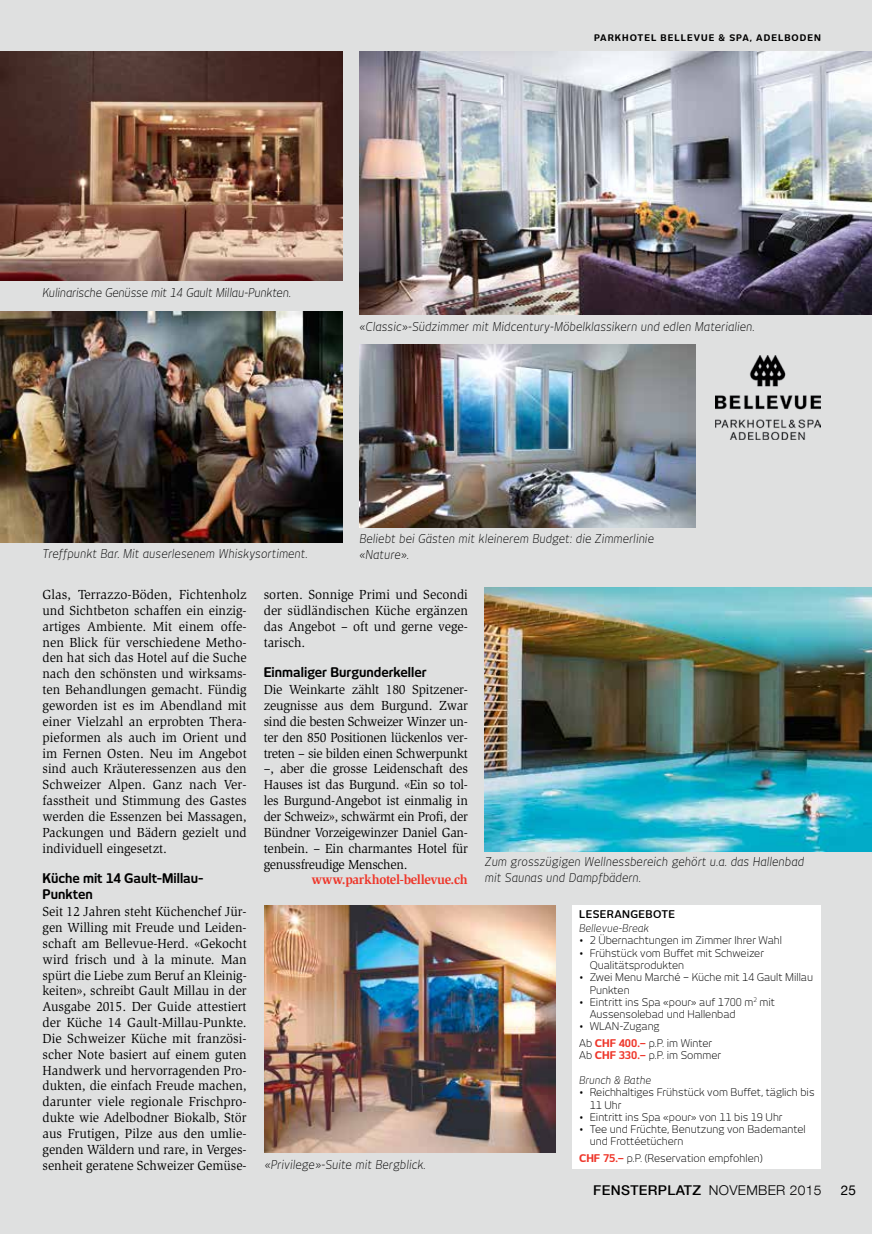
<style>
.page{position:relative;width:872px;height:1234px;background:#fff}
.page>*{position:absolute;margin:0;border:0;box-sizing:border-box;transform-origin:0 0}
.t1{font:13.5px/15.9px "Slimbach Std";color:#000;text-align:justify}
.t2{font:13.5px/15.9px "Slimbach Std";color:#000;text-align:justify;scale:.96 1}
.t3{font:700 13.5px "Slimbach Std";letter-spacing:-.025em;color:#ee362a;scale:.96 1}
.t4{font:500 13.5px "Helvetica Neue LT Com";letter-spacing:.025em;color:#000}
.t5{font:13.5px "Helvetica Neue LT Com";color:#000}
.t6{font:700 13.2px/15.9px "New June";color:#000;scale:.96 1}
.t7{font:italic 300 12px/15.9px "New June";letter-spacing:.01em;color:#000;scale:.96 1}
.t8{font:italic 300 12px "New June";letter-spacing:-.01em;color:#000;scale:.96 1}
.t9{font:300 10.5px/12.3px "New June";color:#000}
.t10{font:italic 300 10.5px "New June";color:#000}
.t11{font:600 10.5px "New June";letter-spacing:.035em;color:#000}
.t12{font:700 9px "New June";letter-spacing:.11em;color:#000}
.s1{font-weight:700;color:#ee362a}
.s2{font-weight:300}
</style>
<div class="page">
<div style="left:0;top:0;width:872px;height:1233px;background:#dfe0e0"></div>
<div style="left:573px;top:904px;width:248px;height:264px;background:#fff"></div>
<img style="left:0;top:311px;width:342px;height:231px">
<img style="left:359px;top:344px;width:336px;height:183px">
<img style="left:265px;top:905px;width:291px;height:247px">
<img style="left:359px;top:51px;width:513px;height:264px">
<img style="left:0;top:51px;width:342px;height:230px">
<img style="left:485px;top:587px;width:387px;height:263px">
<img style="left:715px;top:355px;width:106px;height:85px">
<p class="t12" style="left:594px;top:32px;width:228px">PARKHOTEL BELLEVUE &amp; SPA, ADELBODEN</p>
<p class="t8" style="left:43px;top:285px;width:260px">Kulinarische Genüsse mit 14 Gault Millau-Punkten.</p>
<p class="t7" style="left:359px;top:318px;width:413px">«Classic»-Südzimmer mit Midcentury-Möbelklassikern und edlen Materialien.</p>
<p class="t7" style="left:43px;top:545px;width:278px">Treffpunkt Bar. Mit auserlesenem Whiskysortiment.</p>
<p class="t7" style="left:359px;top:530px;width:308px">Beliebt bei Gästen mit kleinerem Budget: die Zimmerlinie «Nature».</p>
<p class="t1" style="left:43px;top:586px;width:206px">Glas, Terrazzo-Böden, Fichtenholz und Sichtbeton schaffen ein einzig&shy;artiges Ambiente. Mit einem offe&shy;nen Blick für verschiedene Metho&shy;den hat sich das Hotel auf die Suche nach den schönsten und wirksams&shy;ten Behandlungen gemacht. Fündig geworden ist es im Abendland mit einer Vielzahl an erprobten Thera&shy;pieformen als auch im Orient und im Fernen Osten. Neu im Angebot sind auch Kräuteressenzen aus den Schweizer Alpen. Ganz nach Ver&shy;fasstheit und Stimmung des Gastes werden die Essenzen bei Massagen, Packungen und Bädern gezielt und individuell eingesetzt.</p>
<p class="t6" style="left:43px;top:869px;width:169px">Küche mit 14 Gault-Millau-<br>Punkten</p>
<p class="t2" style="left:43px;top:903px;width:214px">Seit 12 Jahren steht Küchenchef Jür&shy;gen Willing mit Freude und Leiden&shy;schaft am Bellevue-Herd. «Gekocht wird frisch und à la minute. Man spürt die Liebe zum Beruf an Kleinig&shy;keiten», schreibt Gault Millau in der Ausgabe 2015. Der Guide attestiert der Küche 14 Gault-Millau-Punkte.<br>Die Schweizer Küche mit französi&shy;scher Note basiert auf einem guten Handwerk und hervorragenden Pro&shy;dukten, die einfach Freude machen, darunter viele regionale Frischpro&shy;dukte wie Adelbodner Biokalb, Stör aus Frutigen, Pilze aus den umlie&shy;genden Wäldern und rare, in Verges&shy;senheit geratene Schweizer Gemüse-</p>
<p class="t1" style="left:264px;top:586px;width:206px">sorten. Sonnige Primi und Secondi der südländischen Küche ergänzen das Angebot – oft und gerne vege&shy;tarisch.</p>
<p class="t6" style="left:264px;top:663px;width:171px">Einmaliger Burgunderkeller</p>
<p class="t1" style="left:264px;top:681px;width:206px">Die Weinkarte zählt 180 Spitzener&shy;zeugnisse aus dem Burgund. Zwar sind die besten Schweizer Winzer un&shy;ter den 850 Positionen lückenlos ver&shy;treten – sie bilden einen Schwerpunkt –, aber die grosse Leidenschaft des Hauses ist das Burgund. «Ein so tol&shy;les Burgund-Angebot ist einmalig in der Schweiz», schwärmt ein Profi, der Bündner Vorzeigewinzer Daniel Gan&shy;tenbein. – Ein charmantes Hotel für genussfreudige Menschen.</p>
<p class="t3" style="left:311px;top:871px;width:164px">www.parkhotel-bellevue.ch</p>
<p class="t7" style="left:265px;top:1155px;width:169px">«Privilege»-Suite mit Bergblick.</p>
<p class="t7" style="left:485px;top:853px;width:334px">Zum grosszügigen Wellnessbereich gehört u.a. das Hallenbad mit Saunas und Dampfbädern.</p>
<p class="t11" style="left:579px;top:907px;width:97px">LESERANGEBOTE</p>
<p class="t10" style="left:579px;top:921px;width:71px">Bellevue-Break</p>
<p class="t9" style="left:579px;top:933px;width:204px">• 2 Übernachtungen im Zimmer Ihrer Wahl</p>
<p class="t9" style="left:589px;top:946px;width:176px;text-indent:-10px">• Frühstück vom Buffet mit Schweizer<br>Qualitätsprodukten</p>
<p class="t9" style="left:589px;top:970px;width:225px;text-indent:-10px">• Zwei Menu Marché – Küche mit 14 Gault Millau<br>Punkten</p>
<p class="t9" style="left:589px;top:995px;width:187px;text-indent:-11px">• Eintritt ins Spa «pour» auf 1700 m<sup>2</sup> mit<br>Aussensolebad und Hallenbad</p>
<p class="t9" style="left:579px;top:1017px;width:134px;line-height:16.5px">• WLAN-Zugang<br>Ab <span class="s1">CHF 400.–</span> p.P. im Winter</p>
<p class="t9" style="left:579px;top:1048px;width:143px">Ab <span class="s1">CHF 330.–</span> p.P. im Sommer</p>
<p class="t10" style="left:579px;top:1073px;width:73px">Brunch &amp; Bathe</p>
<p class="t9" style="left:589px;top:1085px;width:226px;text-indent:-10px">• Reichhaltiges Frühstück vom Buffet, täglich bis<br>11 Uhr</p>
<p class="t9" style="left:579px;top:1110px;width:205px">• Eintritt ins Spa «pour» von 11 bis 19 Uhr</p>
<p class="t9" style="left:589px;top:1122px;width:217px;text-indent:-10px">• Tee und Früchte, Benutzung von Bademantel und Frottéetüchern</p>
<p class="t9" style="left:579px;top:1151px;width:185px"><span class="s1">CHF 75.–</span> p.P. (Reservation empfohlen)</p>
<p class="t4" style="left:593px;top:1181px;width:230px">FENSTERPLATZ <span class="s2">NOVEMBER 2015</span></p>
<p class="t5" style="left:841px;top:1181px;width:17px">25</p>
</div>
